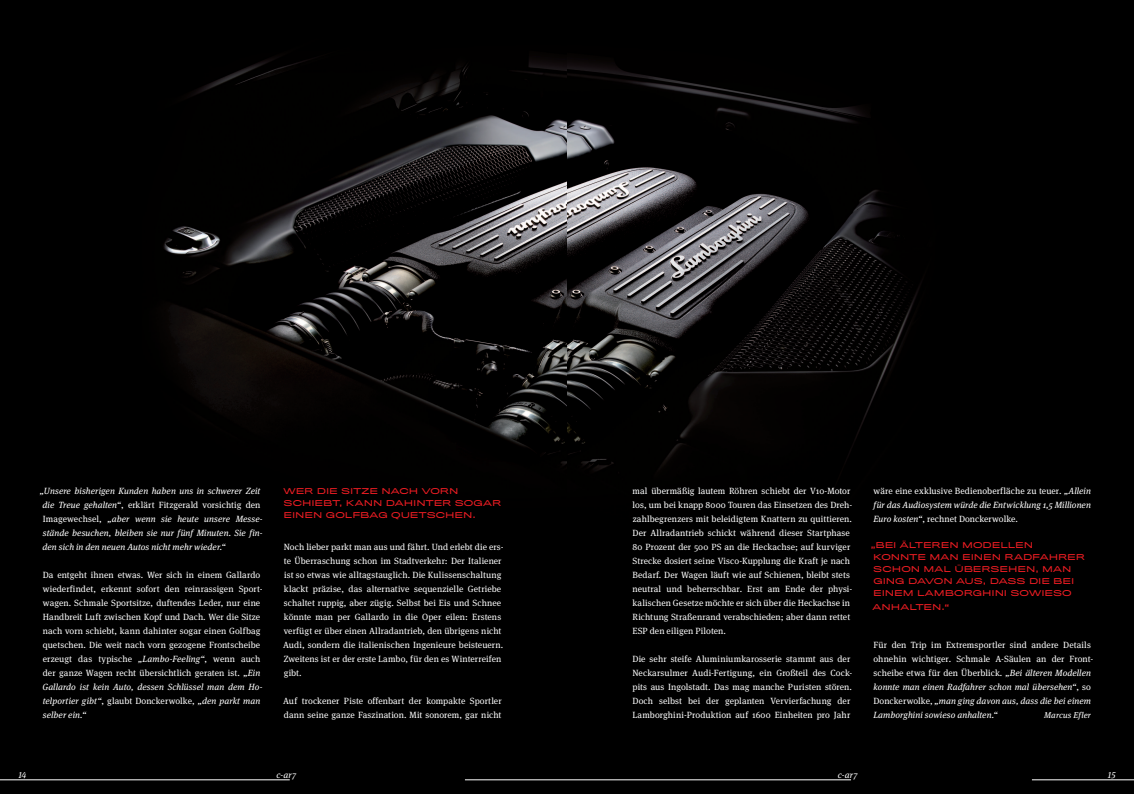
<style>
.page{position:relative;width:1134px;height:794px;background:#000}
.page>*{position:absolute;margin:0;border:0;box-sizing:border-box;transform-origin:0 0}
.Basis_Blocksatz_Weiß{font:9px/14px "Meta Serif";letter-spacing:.01em;color:#fff}
.Basis_Blocksatz_Weiß-2{font:italic 9px/14px "Meta Serif";letter-spacing:.005em;color:#fff}
.Basis{font:italic 9px "Meta Serif";letter-spacing:.015em;color:#fff}
.Basis-2{font:italic 9px "Meta Serif Lf";color:#fff}
.Basis_Blocksatz_Weiß-3{font:italic 8.5px "Meta Serif";letter-spacing:.01em;color:#fff}
.Hervorgehobener_Absa{font:7.5px/12px "Titling Gothic FB Extended";letter-spacing:-.005em;color:#ee1d23}
.s1{font-style:normal}
.s2{font-style:italic}
</style>
<div class="page">
<img style="left:163px;top:57px;width:758px;height:414px">
<hr style="left:465px;top:779px;width:386px;height:1px;background:#fff">
<hr style="left:1032px;top:779px;width:102px;height:1px;background:#fff">
<hr style="left:0;top:779px;width:290px;height:1px;background:#fff">
<p class="Basis_Blocksatz_Weiß-2" style="left:43px;top:482px;width:222px;text-indent:-3px">„Unsere bisherigen Kunden haben uns in schwerer Zeit die Treue gehalten“<span class="s1">, erklärt Fitzgerald vorsichtig den Imagewechsel,</span> „aber wenn sie heute unsere Messe&shy;stände besuchen, bleiben sie nur fünf Minuten. Sie fin&shy;den sich in den neuen Autos nicht mehr wieder.“</p>
<p class="Basis_Blocksatz_Weiß" style="left:42px;top:566px;width:222px">Da entgeht ihnen etwas. Wer sich in einem Gallardo wiederfindet, erkennt sofort den reinrassigen Sport&shy;wagen. Schmale Sportsitze, duftendes Leder, nur eine Handbreit Luft zwischen Kopf und Dach. Wer die Sitze nach vorn schiebt, kann dahinter sogar einen Golfbag quetschen. Die weit nach vorn gezogene Frontscheibe erzeugt das typische <span class="s2">„Lambo-Feeling“</span>, wenn auch der ganze Wagen recht übersichtlich geraten ist. <span class="s2">„Ein Gallardo ist kein Auto, dessen Schlüssel man dem Ho&shy;telportier gibt“</span>, glaubt Donckerwolke, <span class="s2">„den parkt man selber ein.“</span></p>
<p class="Hervorgehobener_Absa" style="left:283px;top:485px;width:220px">WER DIE SITZE NACH VORN<br>SCHIEBT, KANN DAHINTER SOGAR<br>EINEN GOLFBAG QUETSCHEN.</p>
<p class="Basis_Blocksatz_Weiß" style="left:283px;top:538px;width:222px">Noch lieber parkt man aus und fährt. Und erlebt die ers&shy;te Überraschung schon im Stadtverkehr: Der Italiener ist so etwas wie alltagstauglich. Die Kulissenschaltung klackt präzise, das alternative sequenzielle Getriebe schaltet ruppig, aber zügig. Selbst bei Eis und Schnee könnte man per Gallardo in die Oper eilen: Erstens verfügt er über einen Allradantrieb, den übrigens nicht Audi, sondern die italienischen Ingenieure beisteuern.<br>Zweitens ist er der erste Lambo, für den es Winterreifen gibt.</p>
<p class="Basis_Blocksatz_Weiß" style="left:283px;top:692px;width:220px">Auf trockener Piste offenbart der kompakte Sportler dann seine ganze Faszination. Mit sonorem, gar nicht</p>
<p class="Basis_Blocksatz_Weiß" style="left:632px;top:482px;width:221px">mal übermäßig lautem Röhren schiebt der V10-Motor los, um bei knapp 8000 Touren das Einsetzen des Dreh&shy;zahlbegrenzers mit beleidigtem Knattern zu quittieren.<br>Der Allradantrieb schickt während dieser Startphase 80 Prozent der 500 PS an die Heckachse; auf kurviger Strecke dosiert seine Visco-Kupplung die Kraft je nach Bedarf. Der Wagen läuft wie auf Schienen, bleibt stets neutral und beherrschbar. Erst am Ende der physi&shy;kalischen Gesetze möchte er sich über die Heckachse in Richtung Straßenrand verabschieden; aber dann rettet ESP den eiligen Piloten.</p>
<p class="Basis_Blocksatz_Weiß" style="left:632px;top:650px;width:221px">Die sehr steife Aluminiumkarosserie stammt aus der Neckarsulmer Audi-Fertigung, ein Großteil des Cock&shy;pits aus Ingolstadt. Das mag manche Puristen stören.<br>Doch selbst bei der geplanten Vervierfachung der Lamborghini-Produktion auf 1600 Einheiten pro Jahr</p>
<p class="Basis_Blocksatz_Weiß-2" style="left:873px;top:482px;width:219px;text-align:justify"><span class="s1">wäre eine exklusive Bedienoberfläche zu teuer.</span> „Allein für das Audiosystem würde die Entwicklung 1,5 Millionen Euro kosten“<span class="s1">, rechnet Donckerwolke.</span></p>
<p class="Hervorgehobener_Absa" style="left:871px;top:539px;width:216px">„BEI ÄLTEREN MODELLEN<br>KONNTE MAN EINEN RADFAHRER<br>SCHON MAL ÜBERSEHEN, MAN<br>GING DAVON AUS, DASS DIE BEI<br>EINEM LAMBORGHINI SOWIESO</p>
<p class="Hervorgehobener_Absa" style="left:872px;top:601px;width:78px">ANHALTEN.“</p>
<p class="Basis_Blocksatz_Weiß" style="left:873px;top:636px;width:221px">Für den Trip im Extremsportler sind andere Details ohnehin wichtiger. Schmale A-Säulen an der Front&shy;scheibe etwa für den Überblick. <span class="s2">„Bei älteren Modellen konnte man einen Radfahrer schon mal übersehen“</span>, so Donckerwolke, <span class="s2">„man ging davon aus, dass die bei einem Lamborghini sowieso anhalten.“</span></p>
<p class="Basis_Blocksatz_Weiß-3" style="left:1044px;top:707px;width:48px">Marcus Efler</p>
<p class="Basis-2" style="left:18px;top:767px;width:10px">14</p>
<p class="Basis" style="left:276px;top:767px;width:21px">c-ar7</p>
<p class="Basis" style="left:838px;top:767px;width:21px">c-ar7</p>
<p class="Basis-2" style="left:1108px;top:767px;width:9px">15</p>
</div>
